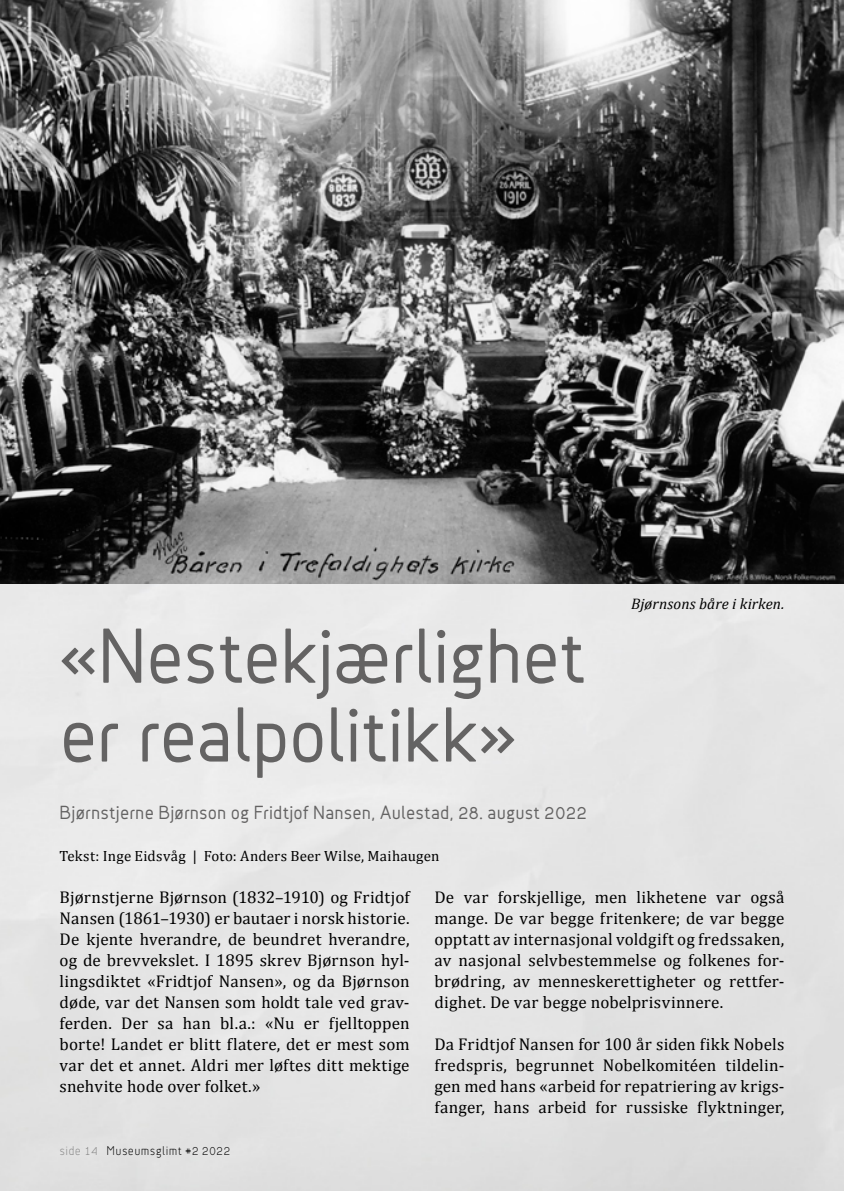
<style>
.page{position:relative;width:844px;height:1191px;background:#fff}
.page>*{position:absolute;margin:0;border:0;box-sizing:border-box;transform-origin:0 0}
.t1{font:75.25px/78.8px "Jacobs Sans";letter-spacing:-.01em;color:#646363}
.t2{font:18.38px "Jacobs Sans";letter-spacing:.01em;color:#646363}
.t3{font:17.15px/21px "Cambria";letter-spacing:.01em;color:#000;text-align:justify}
.t4{font:italic 15.4px "Cambria";letter-spacing:.01em;color:#000}
.t5{font:14.88px "Cambria";letter-spacing:.015em;color:#000}
.t6{font:300 12.25px "Jacobs Sans";letter-spacing:.025em;color:#000}
.s1{color:#878787}
</style>
<div class="page">
<div style="left:0;top:583px;width:843px;height:608px;background:#e5e5e5"></div>
<img style="left:0;top:0;width:843px;height:583px">
<h1 class="t1" style="left:60px;top:614px;width:527px">«Nestekjærlighet er realpolitikk»</h1>
<p class="t2" style="left:60px;top:801px;width:529px">Bjørnstjerne Bjørnson og Fridtjof Nansen, Aulestad, 28. august 2022</p>
<p class="t5" style="left:60px;top:847px;width:381px">Tekst: Inge Eidsvåg | Foto: Anders Beer Wilse, Maihaugen</p>
<p class="t4" style="left:631px;top:593px;width:155px">Bjørnsons båre i kirken.</p>
<p class="t3" style="left:60px;top:887px;width:351px">Bjørnstjerne Bjørnson (1832–1910) og Fridtjof Nansen (1861–1930) er bautaer i norsk historie.<br>De kjente hverandre, de beundret hverandre, og de brevvekslet. I 1895 skrev Bjørnson hyl&shy;lingsdiktet «Fridtjof Nansen», og da Bjørnson døde, var det Nansen som holdt tale ved grav&shy;ferden. Der sa han bl.a.: «Nu er fjelltoppen borte! Landet er blitt flatere, det er mest som var det et annet. Aldri mer løftes ditt mektige snehvite hode over folket.»</p>
<p class="t3" style="left:434px;top:887px;width:351px">De var forskjellige, men likhetene var også mange. De var begge fritenkere; de var begge opptatt av internasjonal voldgift og fredssaken, av nasjonal selvbestemmelse og folkenes for&shy;brødring, av menneskerettigheter og rettfer&shy;dighet. De var begge nobelprisvinnere.</p>
<p class="t3" style="left:434px;top:1034px;width:351px">Da Fridtjof Nansen for 100 år siden fikk Nobels fredspris, begrunnet Nobelkomitéen tildelin&shy;gen med hans «arbeid for repatriering av krigs&shy;fanger, hans arbeid for russiske flyktninger,</p>
<p class="t6" style="left:60px;top:1143px;width:172px"><span class="s1">side 14</span> Museumsglimt #2 2022</p>
</div>
